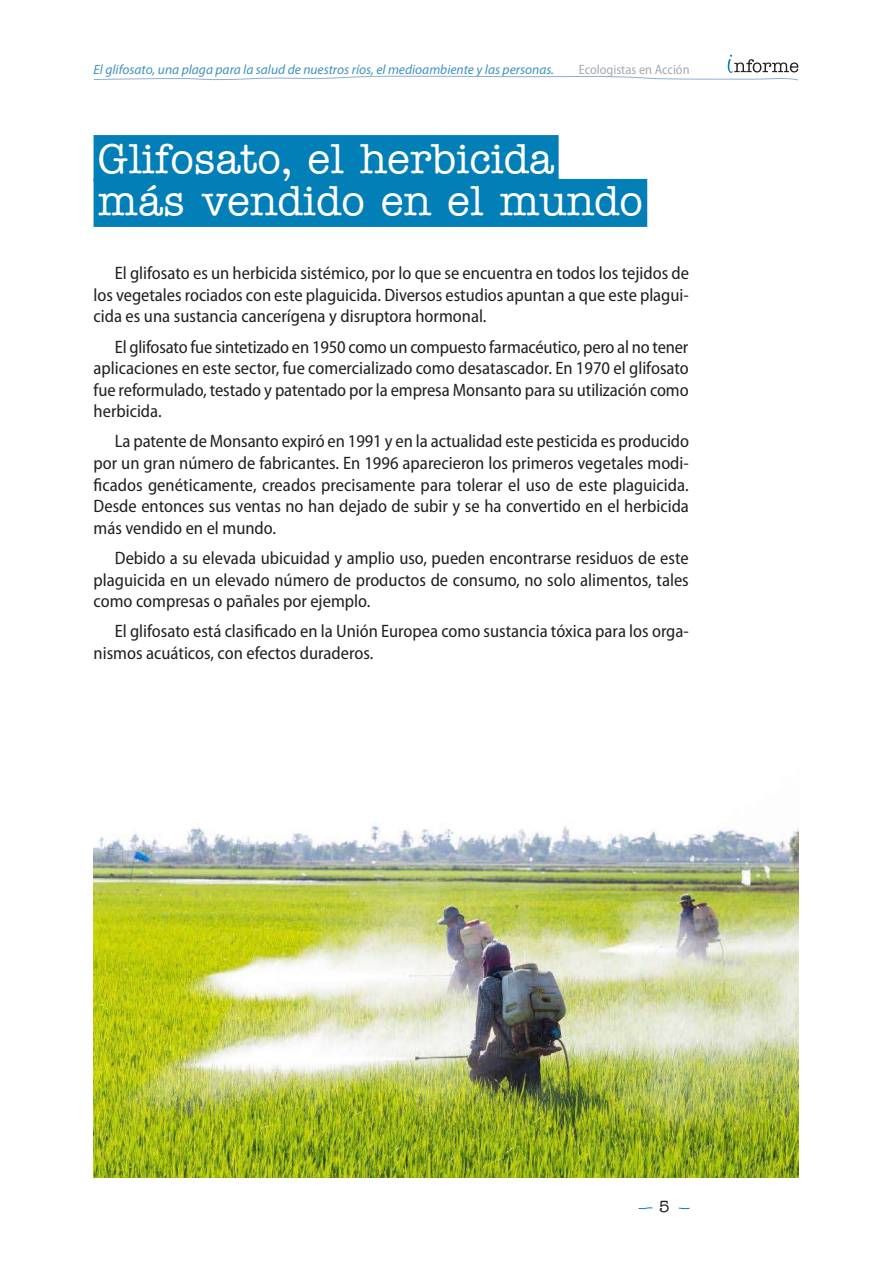
<style>
.page{position:relative;width:893px;height:1263px;background:#fff}
.page>*{position:absolute;margin:0;border:0;box-sizing:border-box;transform-origin:0 0}
.t1{font:500 42px/42px "American Typewriter Std";color:#fff}
.t2{font:semi-condensed 18px/21.6px "Myriad Pro";color:#231f20;text-align:justify}
.t3{font:500 16.5px "American Typewriter Std";color:#231f20}
.t4{font:italic 13.5px "Myriad Pro";color:#4090c2}
.t5{font:semi-condensed 13.5px "Myriad Pro";color:#a8a9ad}
</style>
<div class="page">
<svg style="left:93px;top:55px;width:706px;height:26px"></svg>
<svg style="left:638px;top:1207px;width:15px;height:2px"></svg>
<svg style="left:678px;top:1207px;width:12px;height:2px"></svg>
<div style="left:94px;top:135px;width:465px;height:47px;background:#037fb7"></div>
<div style="left:94px;top:179px;width:553px;height:48px;background:#037fb7"></div>
<img style="left:94px;top:823px;width:705px;height:355px">
<p class="t4" style="left:94px;top:61px;width:462px">El glifosato, una plaga para la salud de nuestros ríos, el medioambiente y las personas.</p>
<p class="t5" style="left:579px;top:62px;width:112px">Ecologistas en Acción</p>
<h1 class="t1" style="left:98px;top:139px;width:547px">Glifosato, el herbicida más vendido en el mundo</h1>
<p class="t2" style="left:94px;top:263px;width:597px;text-indent:21px">El glifosato es un herbicida sistémico, por lo que se encuentra en todos los tejidos de los vegetales rociados con este plaguicida. Diversos estudios apuntan a que este plagui&shy;cida es una sustancia cancerígena y disruptora hormonal.</p>
<p class="t2" style="left:94px;top:336px;width:597px;text-indent:21px">El glifosato fue sintetizado en 1950 como un compuesto farmacéutico, pero al no tener aplicaciones en este sector, fue comercializado como desatascador. En 1970 el glifosato fue reformulado, testado y patentado por la empresa Monsanto para su utilización como herbicida.</p>
<p class="t2" style="left:94px;top:431px;width:597px;text-indent:21px">La patente de Monsanto expiró en 1991 y en la actualidad este pesticida es producido por un gran número de fabricantes. En 1996 aparecieron los primeros vegetales modi&shy;ficados genéticamente, creados precisamente para tolerar el uso de este plaguicida.<br>Desde entonces sus ventas no han dejado de subir y se ha convertido en el herbicida más vendido en el mundo.</p>
<p class="t2" style="left:94px;top:547px;width:597px;text-indent:21px">Debido a su elevada ubicuidad y amplio uso, pueden encontrarse residuos de este plaguicida en un elevado número de productos de consumo, no solo alimentos, tales como compresas o pañales por ejemplo.</p>
<p class="t2" style="left:94px;top:621px;width:597px;text-indent:21px">El glifosato está clasificado en la Unión Europea como sustancia tóxica para los orga&shy;nismos acuáticos, con efectos duraderos.</p>
<p class="t3" style="left:659px;top:1197px;width:12px">5</p>
</div>
